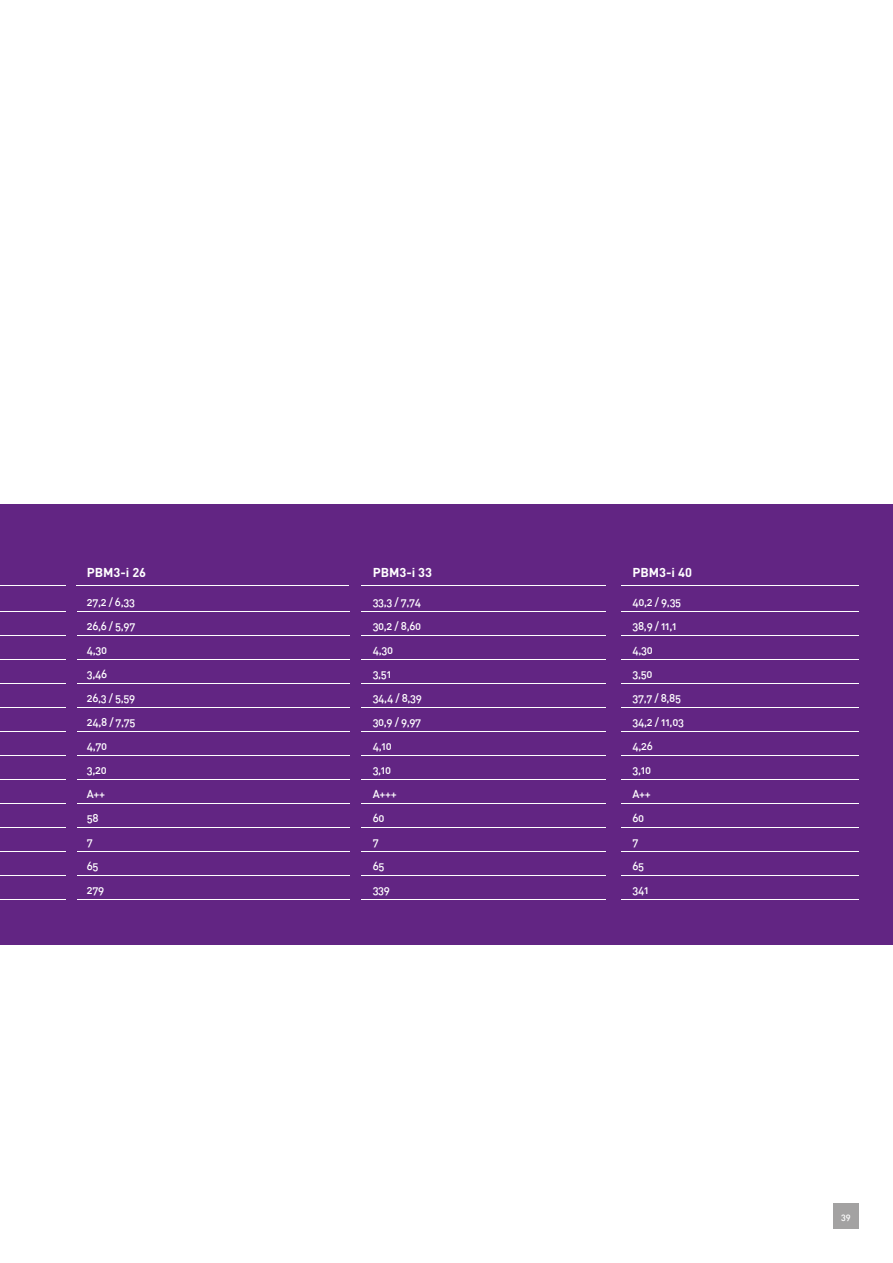
<style>
.page{position:relative;width:893px;height:1263px;background:#fff}
.page>*{position:absolute;margin:0;border:0;box-sizing:border-box;transform-origin:0 0}
.t1{font:700 12.75px "DIN";color:#fff}
.t2{font:11.25px/24px "DIN Medium Alternate";letter-spacing:-.03em;color:#fff}
.t3{font:9px "DIN Medium Alternate";color:#fff}
</style>
<div class="page">
<div style="left:0;top:504px;width:893px;height:440px;background:#622583"></div>
<hr style="left:0;top:611px;width:66px;height:1px;background:#fff">
<hr style="left:0;top:585px;width:66px;height:1px;background:#fff">
<hr style="left:0;top:635px;width:66px;height:1px;background:#fff">
<hr style="left:0;top:659px;width:66px;height:1px;background:#fff">
<hr style="left:0;top:683px;width:66px;height:1px;background:#fff">
<hr style="left:0;top:707px;width:66px;height:1px;background:#fff">
<hr style="left:0;top:731px;width:66px;height:1px;background:#fff">
<hr style="left:0;top:755px;width:66px;height:1px;background:#fff">
<hr style="left:0;top:779px;width:66px;height:1px;background:#fff">
<hr style="left:0;top:803px;width:66px;height:1px;background:#fff">
<hr style="left:0;top:827px;width:66px;height:1px;background:#fff">
<hr style="left:0;top:851px;width:66px;height:1px;background:#fff">
<hr style="left:0;top:876px;width:66px;height:1px;background:#fff">
<hr style="left:0;top:900px;width:66px;height:1px;background:#fff">
<hr style="left:621px;top:611px;width:238px;height:1px;background:#fff">
<hr style="left:621px;top:585px;width:238px;height:1px;background:#fff">
<hr style="left:621px;top:635px;width:238px;height:1px;background:#fff">
<hr style="left:621px;top:659px;width:238px;height:1px;background:#fff">
<hr style="left:621px;top:683px;width:238px;height:1px;background:#fff">
<hr style="left:621px;top:707px;width:238px;height:1px;background:#fff">
<hr style="left:621px;top:731px;width:238px;height:1px;background:#fff">
<hr style="left:621px;top:755px;width:238px;height:1px;background:#fff">
<hr style="left:621px;top:779px;width:238px;height:1px;background:#fff">
<hr style="left:621px;top:803px;width:238px;height:1px;background:#fff">
<hr style="left:621px;top:827px;width:238px;height:1px;background:#fff">
<hr style="left:621px;top:851px;width:238px;height:1px;background:#fff">
<hr style="left:621px;top:876px;width:238px;height:1px;background:#fff">
<hr style="left:621px;top:900px;width:238px;height:1px;background:#fff">
<hr style="left:361px;top:611px;width:245px;height:1px;background:#fff">
<hr style="left:361px;top:585px;width:245px;height:1px;background:#fff">
<hr style="left:361px;top:635px;width:245px;height:1px;background:#fff">
<hr style="left:361px;top:659px;width:245px;height:1px;background:#fff">
<hr style="left:361px;top:683px;width:245px;height:1px;background:#fff">
<hr style="left:361px;top:707px;width:245px;height:1px;background:#fff">
<hr style="left:361px;top:731px;width:245px;height:1px;background:#fff">
<hr style="left:361px;top:755px;width:245px;height:1px;background:#fff">
<hr style="left:361px;top:779px;width:245px;height:1px;background:#fff">
<hr style="left:361px;top:803px;width:245px;height:1px;background:#fff">
<hr style="left:361px;top:827px;width:245px;height:1px;background:#fff">
<hr style="left:361px;top:851px;width:245px;height:1px;background:#fff">
<hr style="left:361px;top:876px;width:245px;height:1px;background:#fff">
<hr style="left:361px;top:900px;width:245px;height:1px;background:#fff">
<hr style="left:77px;top:611px;width:272px;height:1px;background:#fff">
<hr style="left:77px;top:585px;width:272px;height:1px;background:#fff">
<hr style="left:77px;top:635px;width:272px;height:1px;background:#fff">
<hr style="left:77px;top:659px;width:272px;height:1px;background:#fff">
<hr style="left:77px;top:683px;width:272px;height:1px;background:#fff">
<hr style="left:77px;top:707px;width:272px;height:1px;background:#fff">
<hr style="left:77px;top:731px;width:272px;height:1px;background:#fff">
<hr style="left:77px;top:755px;width:272px;height:1px;background:#fff">
<hr style="left:77px;top:779px;width:272px;height:1px;background:#fff">
<hr style="left:77px;top:803px;width:272px;height:1px;background:#fff">
<hr style="left:77px;top:827px;width:272px;height:1px;background:#fff">
<hr style="left:77px;top:851px;width:272px;height:1px;background:#fff">
<hr style="left:77px;top:876px;width:272px;height:1px;background:#fff">
<hr style="left:77px;top:900px;width:272px;height:1px;background:#fff">
<div style="left:833px;top:1203px;width:26px;height:26px;background:#a3a2a2"></div>
<p class="t1" style="left:87px;top:564px;width:61px">PBM3-i 26</p>
<p class="t2" style="left:87px;top:589px;width:50px">27,2 / 6,33<br>26,6 / 5,97<br>4,30<br>3,46<br>26,3 / 5,59<br>24,8 / 7,75<br>4,70<br>3,20<br>A++<br>58<br>7<br>65<br>279</p>
<p class="t1" style="left:373px;top:564px;width:61px">PBM3-i 33</p>
<p class="t2" style="left:373px;top:589px;width:51px">33,3 / 7,74<br>30,2 / 8,60<br>4,30<br>3,51<br>34,4 / 8,39<br>30,9 / 9,97<br>4,10<br>3,10<br>A+++<br>60<br>7<br>65<br>339</p>
<p class="t1" style="left:632px;top:564px;width:61px">PBM3-i 40</p>
<p class="t2" style="left:632px;top:589px;width:53px">40,2 / 9,35<br>38,9 / 11,1<br>4,30<br>3,50<br>37,7 / 8,85<br>34,2 / 11,03<br>4,26<br>3,10<br>A++<br>60<br>7<br>65<br>341</p>
<p class="t3" style="left:841px;top:1211px;width:11px">39</p>
</div>
